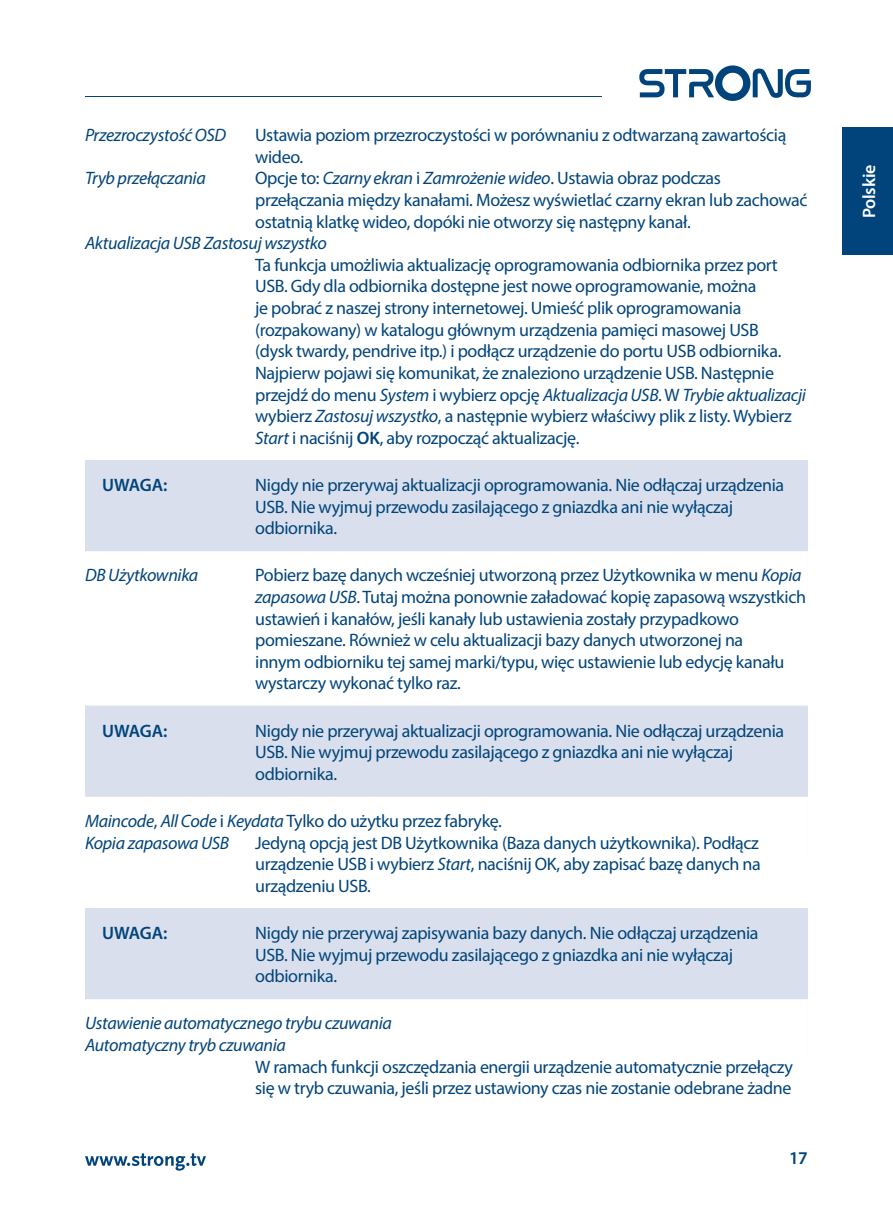
<style>
.page{position:relative;width:893px;height:1217px;background:#fff}
.page>*{position:absolute;margin:0;border:0;box-sizing:border-box;transform-origin:0 0}
.t1{font:18px/21.6px "Myriad Pro";letter-spacing:-.02em;color:#00447b}
.t2{font:italic 18px/21.6px "Myriad Pro";letter-spacing:-.02em;color:#00447b}
.t3{font:600 18px "Myriad Pro";letter-spacing:-.02em;color:#00447b}
.t4{font:600 18px "Myriad Pro";letter-spacing:-.02em;color:#fff}
.s1{font-style:italic}
.s2{font-weight:600}
.s3{font-style:normal}
</style>
<div class="page">
<div style="left:842px;top:128px;width:51px;height:127px;background:#00447b"></div>
<div style="left:85px;top:460px;width:723px;height:150px;background:#d9dfec"></div>
<div style="left:85px;top:551px;width:723px;height:105px;background:#fff"></div>
<div style="left:85px;top:705px;width:723px;height:150px;background:#d9dfec"></div>
<div style="left:85px;top:796px;width:723px;height:105px;background:#fff"></div>
<div style="left:85px;top:907px;width:723px;height:150px;background:#d9dfec"></div>
<div style="left:85px;top:998px;width:723px;height:105px;background:#fff"></div>
<svg style="left:85px;top:1153px;width:121px;height:17px"></svg>
<hr style="left:85px;top:96px;width:517px;height:1px;background:#00447b">
<svg style="left:639px;top:65px;width:172px;height:36px"></svg>
<p class="t2" style="left:85px;top:124px;width:143px">Przezroczystość OSD</p>
<p class="t1" style="left:255px;top:124px;width:533px">Ustawia poziom przezroczystości w porównaniu z odtwarzaną zawartością wideo.</p>
<p class="t2" style="left:85px;top:167px;width:122px">Tryb przełączania</p>
<p class="t1" style="left:255px;top:167px;width:554px">Opcje to: <span class="s1">Czarny ekran</span> i <span class="s1">Zamrożenie wideo</span>. Ustawia obraz podczas przełączania między kanałami. Możesz wyświetlać czarny ekran lub zachować ostatnią klatkę wideo, dopóki nie otworzy się następny kanał.</p>
<p class="t2" style="left:85px;top:232px;width:243px">Aktualizacja USB Zastosuj wszystko</p>
<p class="t1" style="left:255px;top:254px;width:552px">Ta funkcja umożliwia aktualizację oprogramowania odbiornika przez port USB. Gdy dla odbiornika dostępne jest nowe oprogramowanie, można<br>je pobrać z naszej strony internetowej. Umieść plik oprogramowania (rozpakowany) w katalogu głównym urządzenia pamięci masowej USB<br>(dysk twardy, pendrive itp.) i podłącz urządzenie do portu USB odbiornika.<br>Najpierw pojawi się komunikat, że znaleziono urządzenie USB. Następnie przejdź do menu <span class="s1">System</span> i wybierz opcję <span class="s1">Aktualizacja USB</span>. W <span class="s1">Trybie aktualizacji </span>wybierz <span class="s1">Zastosuj wszystko</span>, a następnie wybierz właściwy plik z listy. Wybierz <span class="s1">Start</span> i naciśnij <span class="s2">OK</span>, aby rozpocząć aktualizację.</p>
<p class="t3" style="left:102px;top:473px;width:67px">UWAGA:</p>
<p class="t1" style="left:255px;top:473px;width:531px">Nigdy nie przerywaj aktualizacji oprogramowania. Nie odłączaj urządzenia<br>USB. Nie wyjmuj przewodu zasilającego z gniazdka ani nie wyłączaj odbiornika.</p>
<p class="t2" style="left:85px;top:564px;width:115px">DB Użytkownika</p>
<p class="t1" style="left:255px;top:564px;width:552px">Pobierz bazę danych wcześniej utworzoną przez Użytkownika w menu <span class="s1">Kopia zapasowa USB</span>. Tutaj można ponownie załadować kopię zapasową wszystkich ustawień i kanałów, jeśli kanały lub ustawienia zostały przypadkowo pomieszane. Również w celu aktualizacji bazy danych utworzonej na<br>innym odbiorniku tej samej marki/typu, więc ustawienie lub edycję kanału wystarczy wykonać tylko raz.</p>
<p class="t3" style="left:102px;top:718px;width:67px">UWAGA:</p>
<p class="t1" style="left:255px;top:719px;width:531px">Nigdy nie przerywaj aktualizacji oprogramowania. Nie odłączaj urządzenia<br>USB. Nie wyjmuj przewodu zasilającego z gniazdka ani nie wyłączaj odbiornika.</p>
<p class="t2" style="left:85px;top:809px;width:418px">Maincode<span class="s3">,</span> All Code <span class="s3">i</span> Keydata <span class="s3">Tylko do użytku przez fabrykę.<br></span>Kopia zapasowa USB</p>
<p class="t1" style="left:255px;top:831px;width:507px;text-align:justify">Jedyną opcją jest DB Użytkownika (Baza danych użytkownika). Podłącz urządzenie USB i wybierz <span class="s1">Start</span>, naciśnij OK, aby zapisać bazę danych na urządzeniu USB.</p>
<p class="t3" style="left:102px;top:921px;width:67px">UWAGA:</p>
<p class="t1" style="left:255px;top:921px;width:505px">Nigdy nie przerywaj zapisywania bazy danych. Nie odłączaj urządzenia<br>USB. Nie wyjmuj przewodu zasilającego z gniazdka ani nie wyłączaj odbiornika.</p>
<p class="t2" style="left:85px;top:1011px;width:308px">Ustawienie automatycznego trybu czuwania<br>Automatyczny tryb czuwania</p>
<p class="t1" style="left:255px;top:1055px;width:539px">W ramach funkcji oszczędzania energii urządzenie automatycznie przełączy się w tryb czuwania, jeśli przez ustawiony czas nie zostanie odebrane żadne</p>
<p class="t3" style="left:789px;top:1146px;width:20px">17</p>
<p class="t4" style="left:858px;top:218px;width:55px;rotate:-90deg">Polskie</p>
</div>
